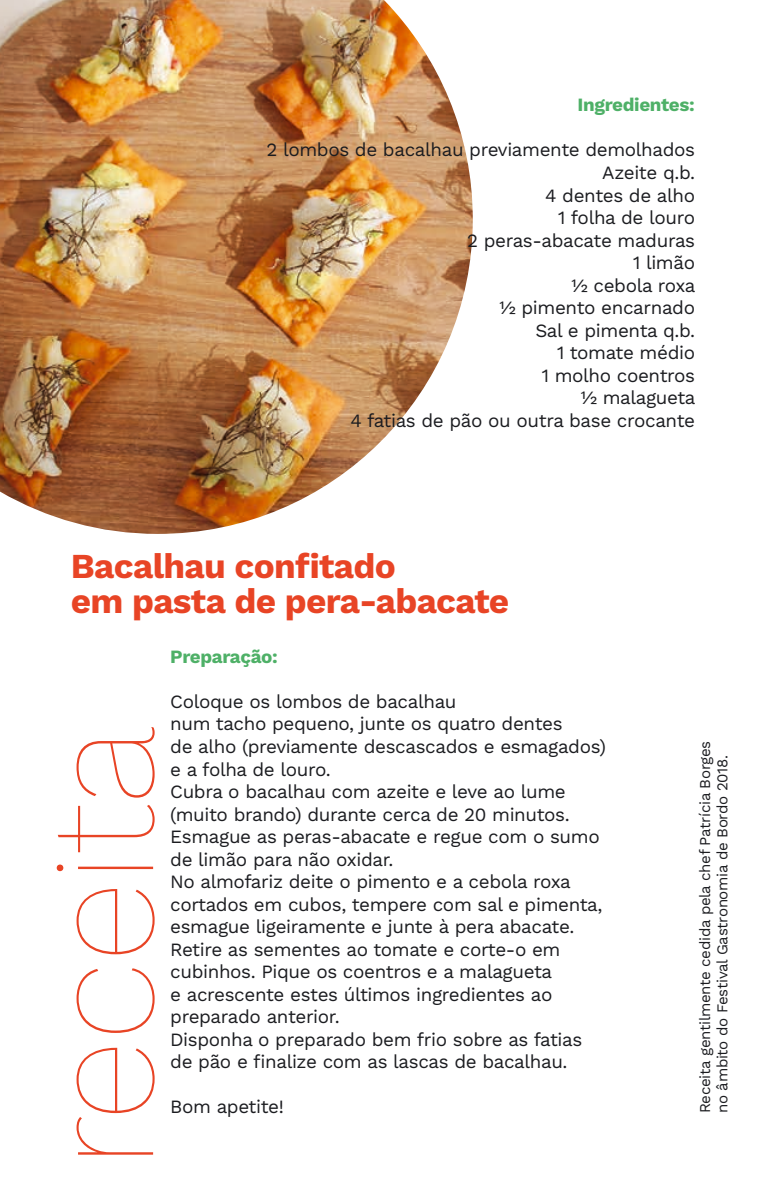
<style>
.page{position:relative;width:759px;height:1177px;background:#fff}
.page>*{position:absolute;margin:0;border:0;box-sizing:border-box;transform-origin:0 0}
.t1{font:100 150px "Work Sans";color:#e84425}
.t2{font:700 35px/35px "Work Sans";letter-spacing:-.02em;color:#e84425}
.t3{font:18.75px/22.5px "Work Sans";letter-spacing:-.02em;color:#1b1c20}
.t4{font:700 18.75px "Work Sans";letter-spacing:-.02em;color:#4eb067}
.t5{font:15px/17.5px "Work Sans";letter-spacing:-.02em;color:#1b1c20}
</style>
<div class="page">
<img style="left:0;top:0;width:472px;height:534px">
<p class="t4" style="left:577px;top:94px;width:118px">Ingredientes:</p>
<p class="t3" style="left:266px;top:140px;width:430px;text-align:right">2 lombos de bacalhau previamente demolhados<br>Azeite q.b.<br>4 dentes de alho<br>1 folha de louro<br>2 peras-abacate maduras<br>1 limão<br>½ cebola roxa<br>½ pimento encarnado<br>Sal e pimenta q.b.<br>1 tomate médio<br>1 molho coentros<br>½ malagueta<br>4 fatias de pão ou outra base crocante</p>
<h2 class="t2" style="left:71px;top:550px;width:440px">Bacalhau confitado<br>em pasta de pera-abacate</h2>
<h1 class="t1" style="left:13px;top:1167px;width:442px;rotate:-90deg">receita</h1>
<p class="t4" style="left:170px;top:645px;width:109px">Preparação:</p>
<p class="t3" style="left:170px;top:691px;width:437px">Coloque os lombos de bacalhau<br>num tacho pequeno, junte os quatro dentes<br>de alho (previamente descascados e esmagados) e a folha de louro.<br>Cubra o bacalhau com azeite e leve ao lume (muito brando) durante cerca de 20 minutos.<br>Esmague as peras-abacate e regue com o sumo de limão para não oxidar.<br>No almofariz deite o pimento e a cebola roxa cortados em cubos, tempere com sal e pimenta, esmague ligeiramente e junte à pera abacate.<br>Retire as sementes ao tomate e corte-o em cubinhos. Pique os coentros e a malagueta<br>e acrescente estes últimos ingredientes ao preparado anterior.<br>Disponha o preparado bem frio sobre as fatias de pão e finalize com as lascas de bacalhau.</p>
<p class="t3" style="left:170px;top:1096px;width:115px">Bom apetite!</p>
<p class="t5" style="left:696px;top:1113px;width:374px;rotate:-90deg">Receita gentilmente cedida pela chef Patrícia Borges no âmbito do Festival Gastronomia de Bordo 2018.</p>
</div>
